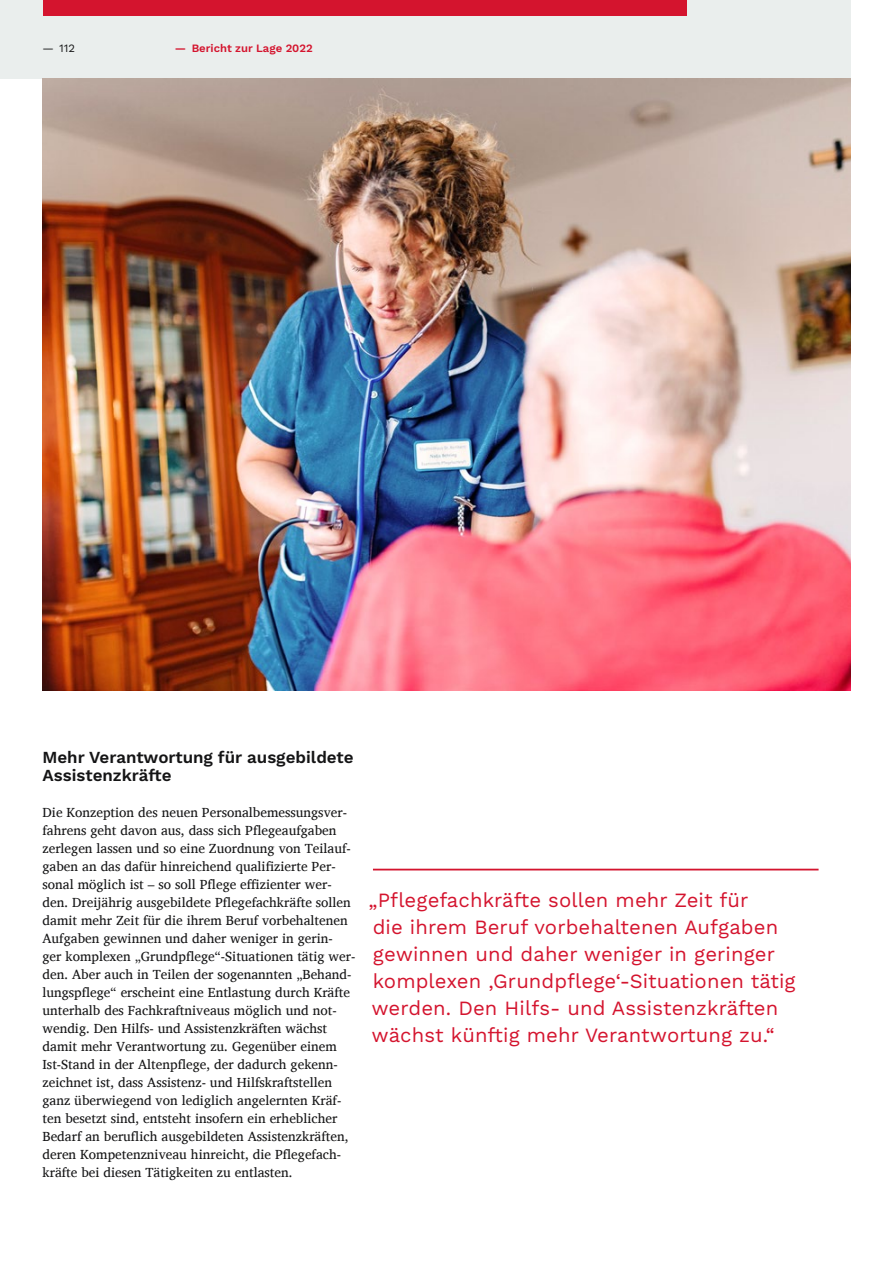
<style>
.page{position:relative;width:893px;height:1263px;background:#fff}
.page>*{position:absolute;margin:0;border:0;box-sizing:border-box;transform-origin:0 0}
.t1{font:20.25px/27px "Work Sans";letter-spacing:.005em;color:#d4142e}
.t2{font:600 16.8px/18px "Work Sans";color:#141415}
.t3{font:13.5px/18px "Charis SIL";color:#141415}
.t4{font:600 11.25px "Work Sans";color:#d4142e}
.t5{font:11.25px "Work Sans";color:#141415}
</style>
<div class="page">
<div style="left:0;top:0;width:850px;height:79px;background:#eaeeed"></div>
<img style="left:43px;top:79px;width:807px;height:612px">
<div style="left:43px;top:0;width:644px;height:16px;background:#d4142e"></div>
<hr style="left:373px;top:869px;width:446px;height:1px;background:#d4142e">
<p class="t5" style="left:43px;top:41px;width:34px">— 112</p>
<p class="t4" style="left:175px;top:41px;width:140px">— Bericht zur Lage 2022</p>
<p class="t2" style="left:43px;top:749px;width:313px">Mehr Verantwortung für ausgebildete<br>Assistenzkräfte</p>
<p class="t3" style="left:43px;top:803px;width:314px">Die Konzeption des neuen Personalbemessungsver&shy;fahrens geht davon aus, dass sich Pflegeaufgaben zerlegen lassen und so eine Zuordnung von Teilauf&shy;gaben an das dafür hinreichend qualifizierte Per&shy;sonal möglich ist – so soll Pflege effizienter wer&shy;den. Dreijährig ausgebildete Pflegefachkräfte sollen damit mehr Zeit für die ihrem Beruf vorbehaltenen Aufgaben gewinnen und daher weniger in gerin-<br>ger komplexen „Grundpflege“-Situationen tätig wer&shy;den. Aber auch in Teilen der sogenannten „Behand&shy;lungspflege“ erscheint eine Entlastung durch Kräfte unterhalb des Fachkraftniveaus möglich und not&shy;wendig. Den Hilfs- und Assistenzkräften wächst damit mehr Verantwortung zu. Gegenüber einem Ist-Stand in der Altenpflege, der dadurch gekenn&shy;zeichnet ist, dass Assistenz- und Hilfskraftstellen ganz überwiegend von lediglich angelernten Kräf&shy;ten besetzt sind, entsteht insofern ein erheblicher Bedarf an beruflich ausgebildeten Assistenzkräften, deren Kompetenzniveau hinreicht, die Pflegefach&shy;kräfte bei diesen Tätigkeiten zu entlasten.</p>
<p class="t1" style="left:369px;top:887px;width:429px">„Pflegefachkräfte sollen mehr Zeit für<br>die ihrem Beruf vorbehaltenen Aufgaben gewinnen und daher weniger in geringer komplexen ‚Grundpflege‘-Situationen tätig werden. Den Hilfs- und Assistenzkräften wächst künftig mehr Verantwortung zu.“</p>
</div>
